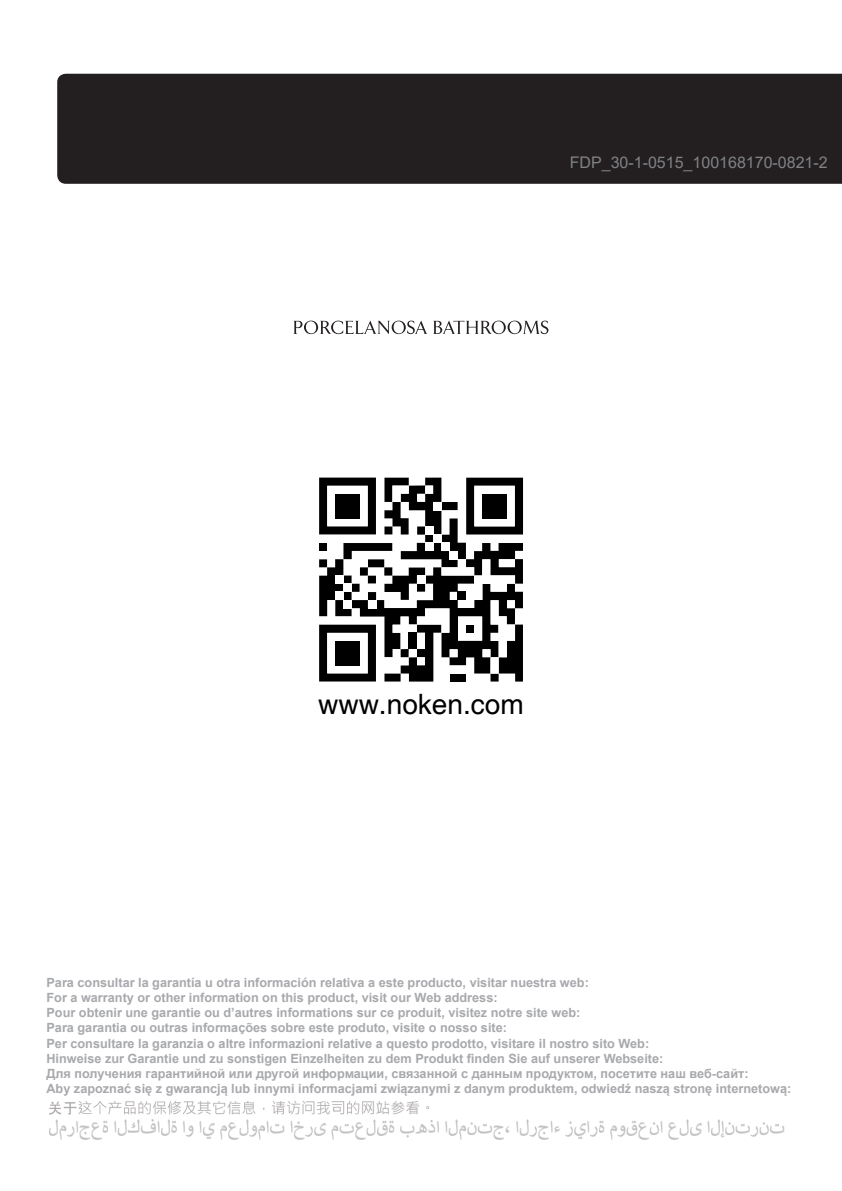
<style>
.page{position:relative;width:842px;height:1191px;background:#fff}
.page>*{position:absolute;margin:0;border:0;box-sizing:border-box;transform-origin:0 0}
.t1{font:28px "Helvetica";color:#000}
.t2{font:16px "Arial";color:#808285}
.t3{font:700 12.6px/15.2px "Arial";color:#a8a9ad}
</style>
<div class="page">
<div style="left:57px;top:74px;width:785px;height:110px;background:#231f20"></div>
<svg style="left:319px;top:477px;width:204px;height:204px"></svg>
<div style="left:417px;top:657px;width:8px;height:8px;background:#fff"></div>
<div style="left:343px;top:583px;width:9px;height:9px;background:#fff"></div>
<div style="left:335px;top:575px;width:8px;height:9px;background:#fff"></div>
<div style="left:335px;top:592px;width:8px;height:8px;background:#fff"></div>
<div style="left:441px;top:543px;width:9px;height:8px;background:#fff"></div>
<div style="left:450px;top:551px;width:8px;height:8px;background:#fff"></div>
<div style="left:425px;top:543px;width:8px;height:8px;background:#fff"></div>
<div style="left:458px;top:592px;width:8px;height:8px;background:#000"></div>
<div style="left:466px;top:624px;width:8px;height:8px;background:#000"></div>
<div style="left:409px;top:632px;width:8px;height:17px;background:#000"></div>
<div style="left:335px;top:494px;width:25px;height:24px;background:#000"></div>
<div style="left:482px;top:494px;width:25px;height:24px;background:#000"></div>
<div style="left:335px;top:641px;width:25px;height:24px;background:#000"></div>
<svg style="left:294px;top:321px;width:133px;height:13px"></svg>
<svg style="left:433px;top:321px;width:115px;height:13px"></svg>
<img style="left:49px;top:1119px;width:736px;height:21px">
<img style="left:49px;top:1101px;width:381px;height:14px">
<p class="t2" style="left:570px;top:156px;width:259px">FDP_30-1-0515_100168170-0821-2</p>
<h1 class="t1" style="left:318px;top:688px;width:207px">www.noken.com</h1>
<p class="t3" style="left:46px;top:975px;width:746px">Para consultar la garantía u otra información relativa a este producto, visitar nuestra web:<br>For a warranty or other information on this product, visit our Web address:<br>Pour obtenir une garantie ou d’autres informations sur ce produit, visitez notre site web:<br>Para garantia ou outras informações sobre este produto, visite o nosso site:<br>Per consultare la garanzia o altre informazioni relative a questo prodotto, visitare il nostro sito Web:<br>Hinweise zur Garantie und zu sonstigen Einzelheiten zu dem Produkt finden Sie auf unserer Webseite:<br>Для получения гарантийной или другой информации, связанной с данным продуктом, посетите наш веб-сайт:<br>Aby zapoznać się z gwarancją lub innymi informacjami związanymi z danym produktem, odwiedź naszą stronę internetową:</p>
</div>
